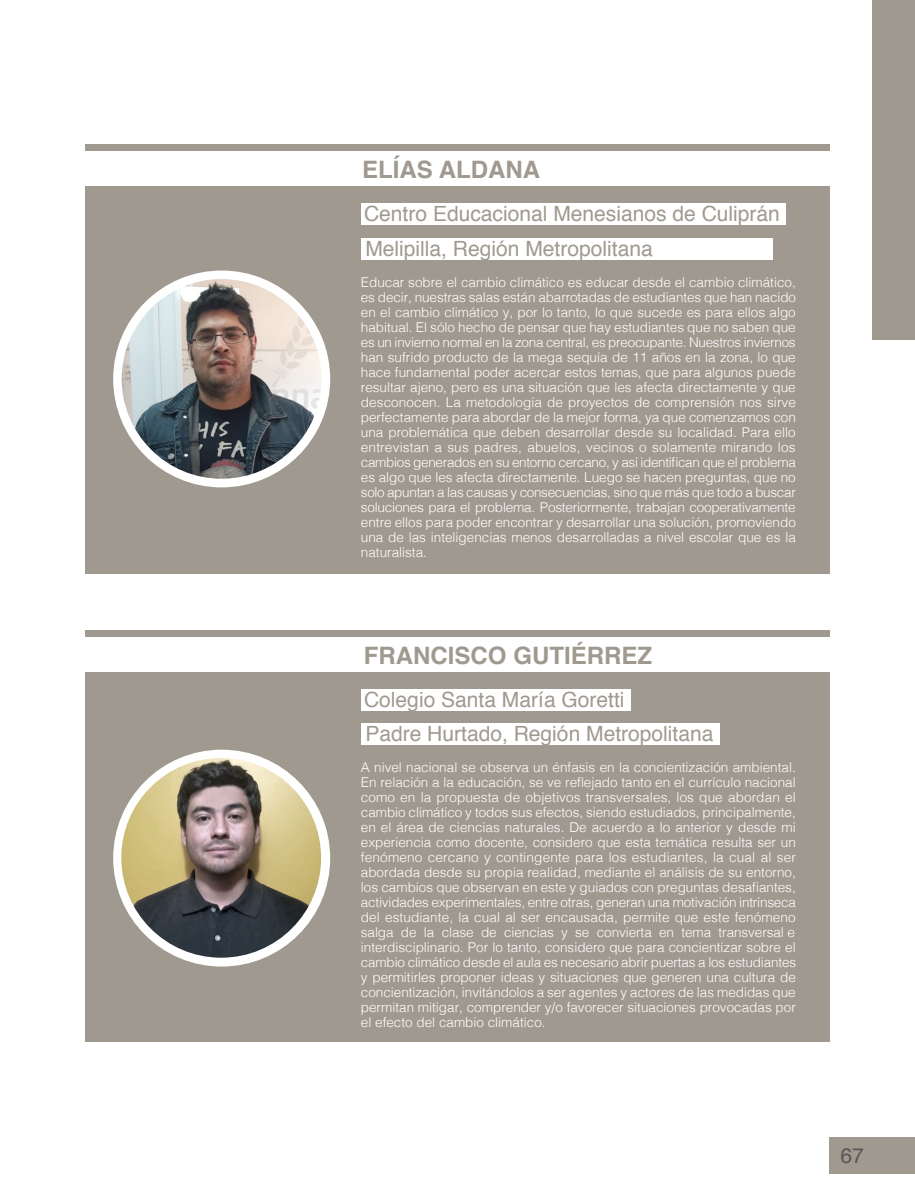
<style>
.page{position:relative;width:915px;height:1191px;background:#fff}
.page>*{position:absolute;margin:0;border:0;box-sizing:border-box;transform-origin:0 0}
.t1{font:700 24px "Helvetica";color:#a0998f}
.t2{font:21px "Helvetica";color:#a0998f}
.t3{font:21px "Helvetica";color:#57585a}
.contenidos{font:300 13.5px/15px "Helvetica";color:#fff;text-align:justify}
</style>
<div class="page">
<div style="left:85px;top:631px;width:744px;height:411px;background:#a0998f"></div>
<div style="left:361px;top:689px;width:269px;height:22px;background:#fff"></div>
<div style="left:85px;top:145px;width:744px;height:429px;background:#a0998f"></div>
<div style="left:361px;top:203px;width:424px;height:22px;background:#fff"></div>
<div style="left:829px;top:1137px;width:85px;height:37px;background:#a0998f"></div>
<div style="left:872px;top:0;width:42px;height:339px;background:#a0998f"></div>
<div style="left:361px;top:238px;width:411px;height:22px;background:#fff"></div>
<div style="left:85px;top:151px;width:744px;height:35px;background:#fff"></div>
<div style="left:113px;top:270px;width:217px;height:217px;background:#fff;border-radius:50%"></div>
<div style="left:361px;top:723px;width:358px;height:22px;background:#fff"></div>
<div style="left:85px;top:637px;width:744px;height:35px;background:#fff"></div>
<div style="left:113px;top:749px;width:217px;height:217px;background:#fff;border-radius:50%"></div>
<img style="left:122px;top:279px;width:199px;height:200px;border-radius:100px">
<img style="left:121px;top:758px;width:200px;height:199px;border-radius:100px">
<p class="t1" style="left:362px;top:150px;width:179px">ELÍAS ALDANA</p>
<p class="t2" style="left:364px;top:197px;width:417px">Centro Educacional Menesianos de Culiprán</p>
<p class="t2" style="left:365px;top:232px;width:289px">Melipilla, Región Metropolitana</p>
<p class="contenidos" style="left:361px;top:274px;width:436px">Educar sobre el cambio climático es educar desde el cambio climático, es decir, nuestras salas están abarrotadas de estudiantes que han nacido en el cambio climático y, por lo tanto, lo que sucede es para ellos algo habitual. El sólo hecho de pensar que hay estudiantes que no saben que es un invierno normal en la zona central, es preocupante. Nuestros inviernos han sufrido producto de la mega sequía de 11 años en la zona, lo que hace fundamental poder acercar estos temas, que para algunos puede resultar ajeno, pero es una situación que les afecta directamente y que desconocen. La metodología de proyectos de comprensión nos sirve perfectamente para abordar de la mejor forma, ya que comenzamos con una problemática que deben desarrollar desde su localidad. Para ello entrevistan a sus padres, abuelos, vecinos o solamente mirando los cambios generados en su entorno cercano, y así identifican que el problema es algo que les afecta directamente. Luego se hacen preguntas, que no solo apuntan a las causas y consecuencias, sino que más que todo a buscar soluciones para el problema. Posteriormente, trabajan cooperativamente entre ellos para poder encontrar y desarrollar una solución, promoviendo una de las inteligencias menos desarrolladas a nivel escolar que es la naturalista.</p>
<p class="t1" style="left:364px;top:636px;width:289px">FRANCISCO GUTIÉRREZ</p>
<p class="t2" style="left:364px;top:683px;width:262px">Colegio Santa María Goretti</p>
<p class="t2" style="left:365px;top:717px;width:349px">Padre Hurtado, Región Metropolitana</p>
<p class="contenidos" style="left:361px;top:759px;width:436px">A nivel nacional se observa un énfasis en la concientización ambiental.<br>En relación a la educación, se ve reflejado tanto en el currículo nacional como en la propuesta de objetivos transversales, los que abordan el cambio climático y todos sus efectos, siendo estudiados, principalmente, en el área de ciencias naturales. De acuerdo a lo anterior y desde mi experiencia como docente, considero que esta temática resulta ser un fenómeno cercano y contingente para los estudiantes, la cual al ser abordada desde su propia realidad, mediante el análisis de su entorno, los cambios que observan en este y guiados con preguntas desafiantes, actividades experimentales, entre otras, generan una motivación intrínseca del estudiante, la cual al ser encausada, permite que este fenómeno salga de la clase de ciencias y se convierta en tema transversal e</p>
<p class="contenidos" style="left:361px;top:939px;width:436px">interdisciplinario. Por lo tanto, considero que para concientizar sobre el cambio climático desde el aula es necesario abrir puertas a los estudiantes y permitirles proponer ideas y situaciones que generen una cultura de concientización, invitándolos a ser agentes y actores de las medidas que permitan mitigar, comprender y/o favorecer situaciones provocadas por el efecto del cambio climático.</p>
<p class="t3" style="left:840px;top:1139px;width:25px">67</p>
</div>
